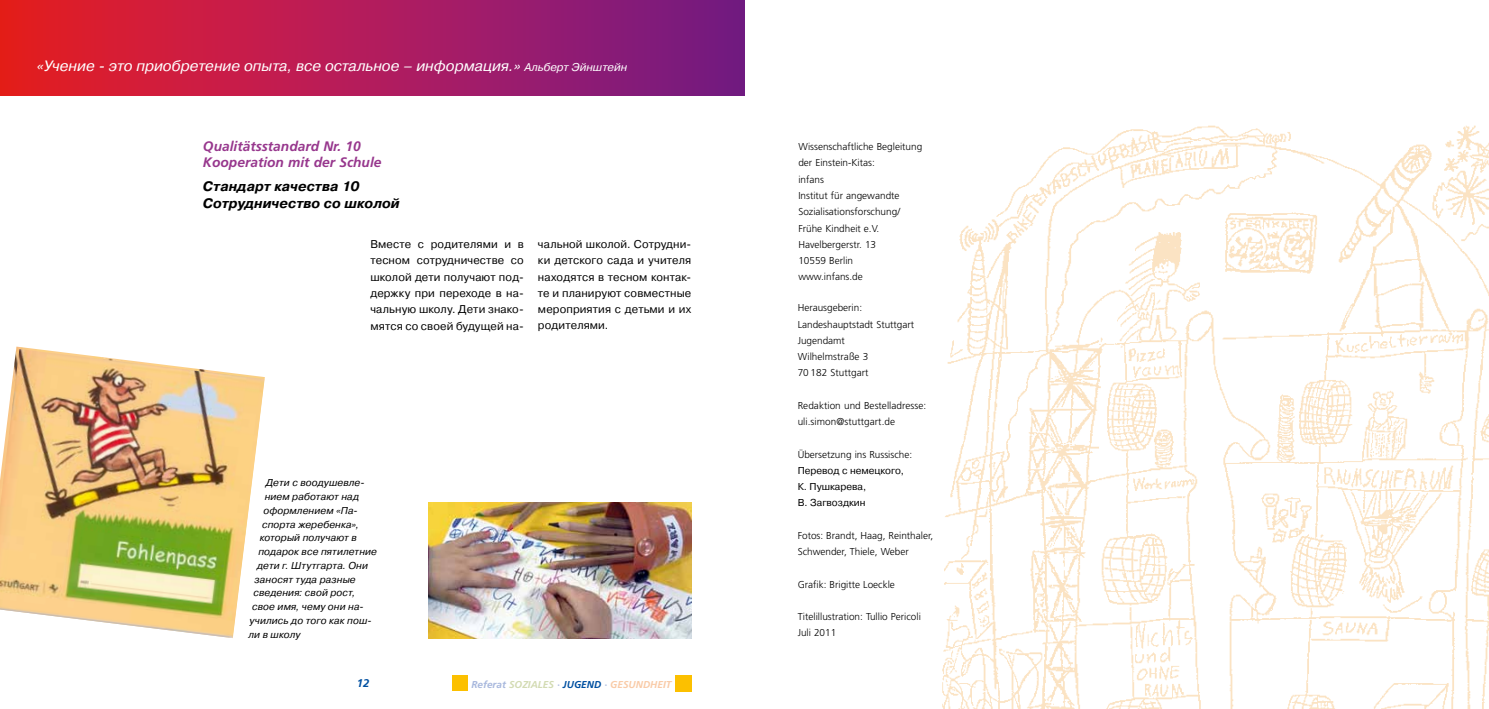
<style>
.page{position:relative;width:1489px;height:709px;background:#fff}
.page>*{position:absolute;margin:0;border:0;box-sizing:border-box;transform-origin:0 0}
.t1{font:italic 15px "Pragmatica Book C";color:#fff}
.t2{font:italic 700 13.75px/16.2px "Frutiger";color:#97378d}
.t3{font:italic 13.75px/16.2px "Pragmatica Bold C";letter-spacing:.005em;color:#000}
.t4{font:11.25px/16.2px "Pragmatica Book C";letter-spacing:.01em;color:#000;text-align:justify}
.t5{font:italic 700 11.25px "Frutiger";color:#0050a1}
.t6{font:300 10px/16.2px "Frutiger";color:#000}
.t7{font:italic 10px "Pragmatica Book C";letter-spacing:.01em;color:#000}
.t8{font:10px/16.2px "Pragmatica Book C";color:#000}
.t9{font:italic 700 10px "Frutiger";color:#f9cba8}
.s1{font-size:11.25px}
.s2{color:#a8b8dd}
.s3{color:#d3dbb3}
.s4{color:#0050a1}
</style>
<div class="page">
<img style="left:0;top:349px;width:264px;height:289px">
<img style="left:942px;top:125px;width:546px;height:584px">
<div style="left:0;top:0;width:744px;height:96px;background:linear-gradient(to right,#ea1d26,#751b8a)"></div>
<img style="left:428px;top:502px;width:263px;height:136px">
<div style="left:675px;top:675px;width:16px;height:16px;background:#fcc000"></div>
<div style="left:452px;top:675px;width:15px;height:16px;background:#fcc000"></div>
<h1 class="t1" style="left:37px;top:58px;width:592px">«Учение - это приобретение опыта, все остальное – информация.» <span class="s1">Альберт Эйнштейн</span></h1>
<h2 class="t2" style="left:203px;top:138px;width:180px">Qualitätsstandard Nr. 10<br>Kooperation mit der Schule</h2>
<h2 class="t3" style="left:203px;top:178px;width:198px">Стандарт качества 10<br>Сотрудничество со школой</h2>
<p class="t4" style="left:370px;top:236px;width:155px">Вместе с родителями и в тесном сотрудничестве со школой дети получают под&shy;держку при переходе в на&shy;чальную школу. Дети знако&shy;мятся со своей будущей на-</p>
<p class="t4" style="left:538px;top:236px;width:155px">чальной школой. Сотрудни&shy;ки детского сада и учителя находятся в тесном контак&shy;те и планируют совместные мероприятия с детьми и их родителями.</p>
<p class="t7" style="left:266px;top:477px;width:100px">Дети с воодушевле-</p>
<p class="t7" style="left:265px;top:491px;width:96px">нием работают над</p>
<p class="t7" style="left:263px;top:505px;width:96px">оформлением «Па-</p>
<p class="t7" style="left:262px;top:518px;width:98px">спорта жеребенка»,</p>
<p class="t7" style="left:260px;top:532px;width:99px">который получают в</p>
<p class="t7" style="left:258px;top:546px;width:120px">подарок все пятилетние</p>
<p class="t7" style="left:257px;top:560px;width:112px">дети г. Штутгарта. Они</p>
<p class="t7" style="left:255px;top:573px;width:103px">заносят туда разные</p>
<p class="t7" style="left:253px;top:587px;width:103px">сведения: свой рост,</p>
<p class="t7" style="left:252px;top:601px;width:113px">свое имя, чему они на-</p>
<p class="t7" style="left:250px;top:615px;width:123px">учились до того как пош-</p>
<p class="t7" style="left:248px;top:628px;width:54px">ли в школу</p>
<p class="t5" style="left:357px;top:676px;width:14px">12</p>
<p class="t9" style="left:471px;top:678px;width:201px"><span class="s2">Referat</span> <span class="s3">SOZIALES</span> <span class="s2">·</span> <span class="s4">JUGEND</span> <span class="s2">·</span> GESUNDHEIT</p>
<p class="t6" style="left:798px;top:139px;width:125px">Wissenschaftliche Begleitung der Einstein-Kitas:<br>infans<br>Institut für angewandte<br>Sozialisationsforschung/<br>Frühe Kindheit e.V.<br>Havelbergerstr. 13<br>10559 Berlin<br>www.infans.de</p>
<p class="t6" style="left:797px;top:300px;width:118px">Herausgeberin:<br>Landeshauptstadt Stuttgart<br>Jugendamt<br>Wilhelmstraße 3<br>70 182 Stuttgart</p>
<p class="t6" style="left:797px;top:397px;width:130px">Redaktion und Bestelladresse: uli.simon@stuttgart.de</p>
<p class="t6" style="left:797px;top:446px;width:116px">Übersetzung ins Russische:</p>
<p class="t8" style="left:797px;top:462px;width:108px">Перевод с немецкого,<br>К. Пушкарева,<br>В. Загвоздкин</p>
<p class="t6" style="left:797px;top:527px;width:137px">Fotos: Brandt, Haag, Reinthaler,<br>Schwender, Thiele, Weber</p>
<p class="t6" style="left:797px;top:576px;width:99px">Grafik: Brigitte Loeckle</p>
<p class="t6" style="left:797px;top:608px;width:125px">Titelillustration: Tullio Pericoli<br>Juli 2011</p>
</div>
